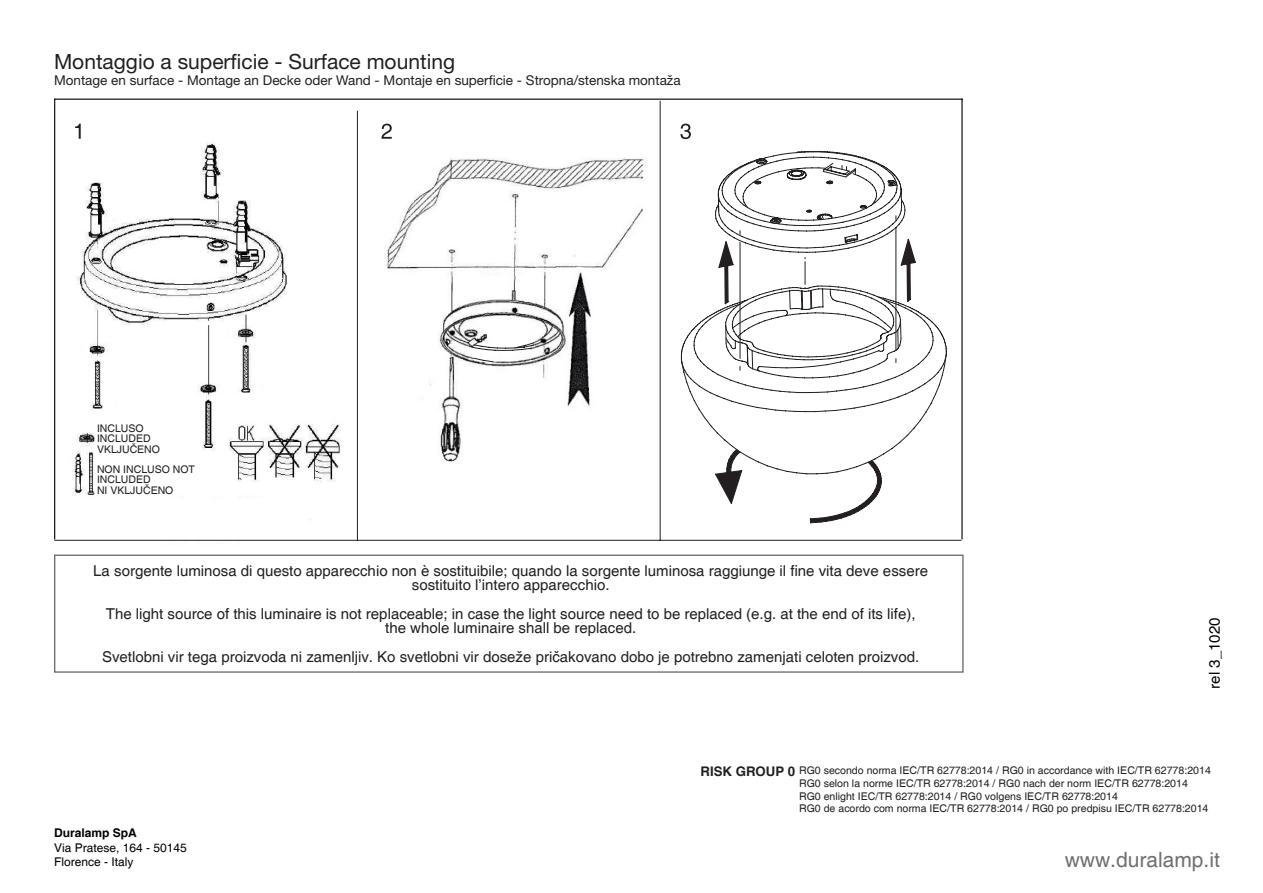
<style>
.page{position:relative;width:1263px;height:893px;background:#fff}
.page>*{position:absolute;margin:0;border:0;box-sizing:border-box;transform-origin:0 0}
.t1{font:21px "Helvetica Neue LT Std";color:#231f20}
.t2{font:21px "Helvetica";color:#6f7073}
.t3{font:15px "Helvetica";color:#231f20}
.t4{font:15px "Helvetica";color:#000}
.t5{font:13.5px "Helvetica Neue LT Std";color:#231f20}
.t6{font:700 13.2px "Helvetica";color:#231f20}
.t7{font:12px "Helvetica";color:#000}
.t8{font:700 12px "Helvetica";color:#000}
.t9{font:10.65px "Helvetica";color:#231f20}
.t10{font:10.5px/10.5px "Helvetica";color:#231f20}
</style>
<div class="page">
<div style="left:54px;top:555px;width:909px;height:118px;border:1px solid #6c6d70"></div>
<hr style="left:55px;top:99px;width:907px;height:1px;background:#231f20">
<hr style="left:54px;top:99px;width:1px;height:440px;background:#231f20">
<hr style="left:961px;top:99px;width:2px;height:440px;background:#231f20">
<svg style="left:54px;top:100px;width:908px;height:441px"></svg>
<svg style="left:381px;top:124px;width:11px;height:15px"></svg>
<hr style="left:357px;top:111px;width:1px;height:430px;background:#231f20">
<svg style="left:75px;top:124px;width:6px;height:15px"></svg>
<svg style="left:680px;top:124px;width:11px;height:15px"></svg>
<img style="left:380px;top:153px;width:270px;height:315px">
<svg style="left:471px;top:342px;width:63px;height:21px"></svg>
<div style="left:96px;top:431px;width:73px;height:51px;background:#fff"></div>
<p class="t1" style="left:54px;top:49px;width:403px">Montaggio a superficie - Surface mounting</p>
<p class="t5" style="left:54px;top:72px;width:628px">Montage en surface - Montage an Decke oder Wand - Montaje en superficie - Stropna/stenska montaža</p>
<p class="t10" style="left:97px;top:423px;width:48px">INCLUSO</p>
<p class="t10" style="left:97px;top:434px;width:55px">INCLUDED</p>
<p class="t10" style="left:97px;top:444px;width:65px">VKLJUČENO</p>
<p class="t10" style="left:97px;top:464px;width:100px">NON INCLUSO NOT<br>INCLUDED</p>
<p class="t10" style="left:97px;top:485px;width:78px">NI VKLJUČENO</p>
<p class="t3" style="left:93px;top:562px;width:836px">La sorgente luminosa di questo apparecchio non è sostituibile; quando la sorgente luminosa raggiunge il fine vita deve essere</p>
<p class="t3" style="left:412px;top:576px;width:199px">sostituito l’intero apparecchio.</p>
<p class="t3" style="left:106px;top:605px;width:811px">The light source of this luminaire is not replaceable; in case the light source need to be replaced (e.g. at the end of its life),</p>
<p class="t3" style="left:385px;top:619px;width:252px">the whole luminaire shall be replaced.</p>
<p class="t3" style="left:102px;top:648px;width:819px">Svetlobni vir tega proizvoda ni zamenljiv. Ko svetlobni vir doseže pričakovano dobo je potrebno zamenjati celoten proizvod.</p>
<p class="t4" style="left:1206px;top:688px;width:72px;rotate:-90deg">rel 3_1020</p>
<p class="t6" style="left:700px;top:763px;width:96px">RISK GROUP 0</p>
<p class="t9" style="left:799px;top:764px;width:413px">RG0 secondo norma IEC/TR 62778:2014 / RG0 in accordance with IEC/TR 62778:2014</p>
<p class="t9" style="left:799px;top:777px;width:390px">RG0 selon la norme IEC/TR 62778:2014 / RG0 nach der norm IEC/TR 62778:2014</p>
<p class="t9" style="left:799px;top:790px;width:320px">RG0 enlight IEC/TR 62778:2014 / RG0 volgens IEC/TR 62778:2014</p>
<p class="t9" style="left:799px;top:802px;width:411px">RG0 de acordo com norma IEC/TR 62778:2014 / RG0 po predpisu IEC/TR 62778:2014</p>
<p class="t8" style="left:54px;top:826px;width:84px">Duralamp SpA</p>
<p class="t7" style="left:54px;top:840px;width:134px">Via Pratese, 164 - 50145</p>
<p class="t7" style="left:54px;top:855px;width:81px">Florence - Italy</p>
<p class="t2" style="left:1065px;top:847px;width:157px">www.duralamp.it</p>
</div>
